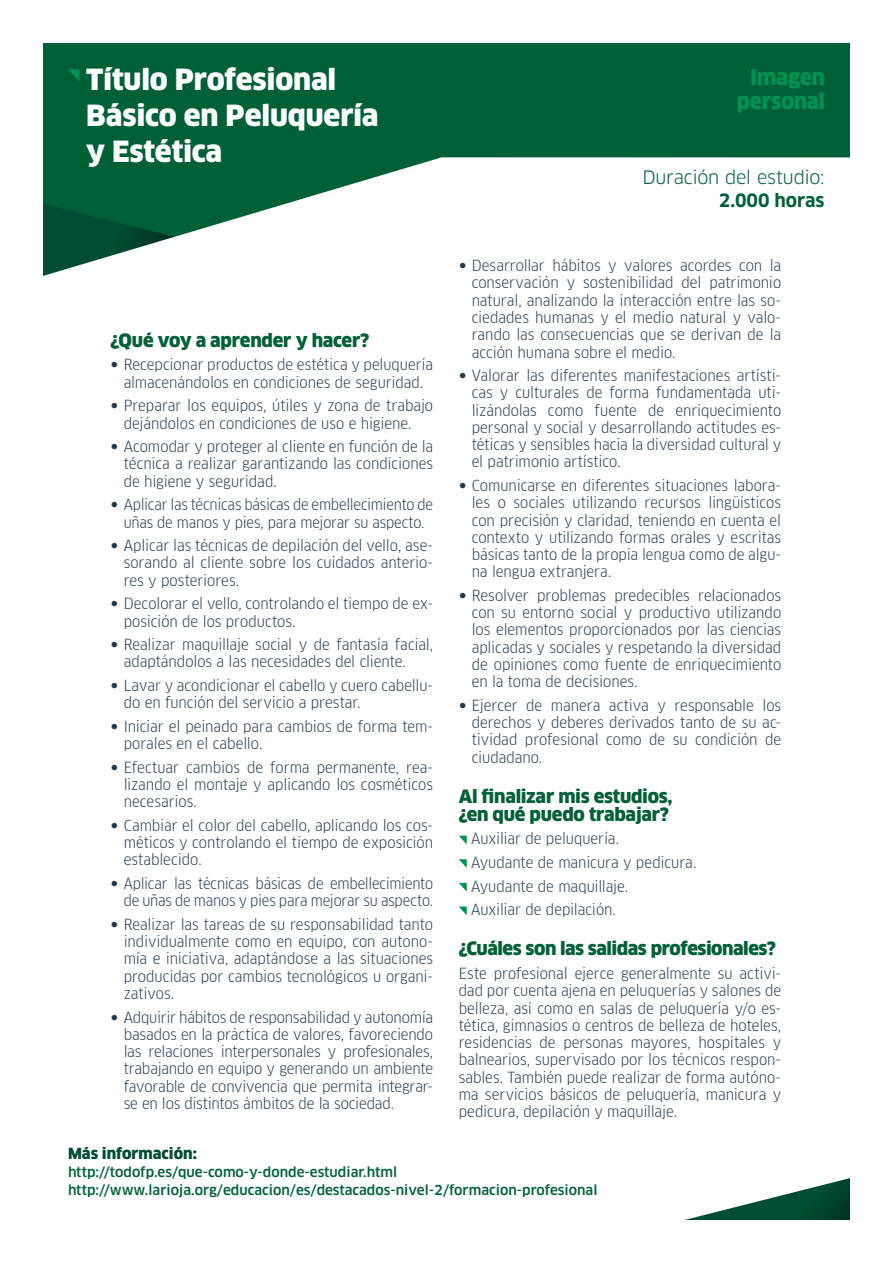
<style>
.page{position:relative;width:893px;height:1263px;background:#006035}
.page>*{position:absolute;margin:0;border:0;box-sizing:border-box;transform-origin:0 0}
.t1{font:900 28.5px/36px "Clan OT";letter-spacing:-.005em;color:#fff}
.t2{font:900 21.15px/24.3px "Clan OT";letter-spacing:-.015em;color:#009253;text-align:right}
.t3{font:900 18px/18px "Clan OT";letter-spacing:-.02em;color:#006035}
.t4{font:18px "Clan OT";letter-spacing:-.01em;color:#006035}
.t5{font:700 18px "Clan OT";color:#006035}
.t6{font:15px/17.2px "Clan Offc Pro Narr";letter-spacing:-.005em;color:#22394c;text-align:justify}
.t7{font:900 15px "Clan OT";color:#004c35}
.t8{font:500 13.5px/18px "Clan OT";color:#006035}
.s1{font-family:"Cg Nashville Md"}
</style>
<div class="page">
<div style="left:43px;top:157px;width:807px;height:1063px;background:#fff"></div>
<svg style="left:677px;top:1177px;width:173px;height:43px;background:#88a99f"></svg>
<svg style="left:68px;top:69px;width:11px;height:12px"></svg>
<svg style="left:459px;top:836px;width:8px;height:8px"></svg>
<svg style="left:459px;top:859px;width:8px;height:9px"></svg>
<svg style="left:459px;top:883px;width:8px;height:8px"></svg>
<svg style="left:459px;top:906px;width:8px;height:9px"></svg>
<div style="left:0;top:0;width:43px;height:1263px;background:#fff"></div>
<div style="left:0;top:0;width:893px;height:43px;background:#fff"></div>
<div style="left:0;top:1220px;width:893px;height:43px;background:#fff"></div>
<div style="left:850px;top:0;width:43px;height:1263px;background:#fff"></div>
<h1 class="t1" style="left:86px;top:62px;width:294px">Título Profesional<br>Básico en Peluquería y Estética</h1>
<p class="t3" style="left:111px;top:331px;width:260px">¿Qué voy a aprender y hacer?</p>
<p class="t6" style="left:111px;top:356px;width:324px;text-align:center"><span class="s1">•</span> Recepcionar productos de estética y peluquería almacenándolos en condiciones de seguridad.</p>
<p class="t6" style="left:111px;top:397px;width:324px;text-align:center"><span class="s1">•</span> Preparar los equipos, útiles y zona de trabajo dejándolos en condiciones de uso e higiene.</p>
<p class="t6" style="left:124px;top:438px;width:311px;text-indent:-13px"><span class="s1">•</span> Acomodar y proteger al cliente en función de la técnica a realizar garantizando las condiciones de higiene y seguridad.</p>
<p class="t6" style="left:111px;top:496px;width:324px;text-align:center"><span class="s1">•</span> Aplicar las técnicas básicas de embellecimiento de uñas de manos y pies, para mejorar su aspecto.</p>
<p class="t6" style="left:124px;top:537px;width:311px;text-indent:-13px"><span class="s1">•</span> Aplicar las técnicas de depilación del vello, ase&shy;sorando al cliente sobre los cuidados anterio&shy;res y posteriores.</p>
<p class="t6" style="left:124px;top:595px;width:311px;text-indent:-13px"><span class="s1">•</span> Decolorar el vello, controlando el tiempo de ex&shy;posición de los productos.</p>
<p class="t6" style="left:124px;top:636px;width:311px;text-indent:-13px"><span class="s1">•</span> Realizar maquillaje social y de fantasía facial, adaptándolos a las necesidades del cliente.</p>
<p class="t6" style="left:124px;top:677px;width:311px;text-indent:-13px"><span class="s1">•</span> Lavar y acondicionar el cabello y cuero cabellu&shy;do en función del servicio a prestar.</p>
<p class="t6" style="left:124px;top:718px;width:311px;text-indent:-13px"><span class="s1">•</span> Iniciar el peinado para cambios de forma tem&shy;porales en el cabello.</p>
<p class="t6" style="left:124px;top:759px;width:311px;text-indent:-13px"><span class="s1">•</span> Efectuar cambios de forma permanente, rea&shy;lizando el montaje y aplicando los cosméticos necesarios.</p>
<p class="t6" style="left:124px;top:817px;width:311px;text-indent:-13px"><span class="s1">•</span> Cambiar el color del cabello, aplicando los cos&shy;méticos y controlando el tiempo de exposición establecido.</p>
<p class="t6" style="left:111px;top:875px;width:324px;text-align:right"><span class="s1">•</span> Aplicar las técnicas básicas de embellecimiento de uñas de manos y pies para mejorar su aspecto.</p>
<p class="t6" style="left:124px;top:916px;width:311px;text-indent:-13px"><span class="s1">•</span> Realizar las tareas de su responsabilidad tanto individualmente como en equipo, con autono&shy;mía e iniciativa, adaptándose a las situaciones producidas por cambios tecnológicos u organi&shy;zativos.</p>
<p class="t6" style="left:124px;top:1008px;width:311px;text-indent:-13px"><span class="s1">•</span> Adquirir hábitos de responsabilidad y autonomía basados en la práctica de valores, favoreciendo las relaciones interpersonales y profesionales, trabajando en equipo y generando un ambiente favorable de convivencia que permita integrar&shy;se en los distintos ámbitos de la sociedad.</p>
<h2 class="t2" style="left:737px;top:65px;width:90px">Imagen personal</h2>
<p class="t4" style="left:642px;top:167px;width:184px">Duración del estudio:</p>
<p class="t5" style="left:719px;top:190px;width:107px">2.000 horas</p>
<p class="t6" style="left:472px;top:257px;width:311px;text-indent:-13px"><span class="s1">•</span> Desarrollar hábitos y valores acordes con la conservación y sostenibilidad del patrimonio natural, analizando la interacción entre las so&shy;ciedades humanas y el medio natural y valo&shy;rando las consecuencias que se derivan de la acción humana sobre el medio.</p>
<p class="t6" style="left:472px;top:367px;width:311px;text-indent:-13px"><span class="s1">•</span> Valorar las diferentes manifestaciones artísti&shy;cas y culturales de forma fundamentada uti&shy;lizándolas como fuente de enriquecimiento personal y social y desarrollando actitudes es&shy;téticas y sensibles hacia la diversidad cultural y el patrimonio artístico.</p>
<p class="t6" style="left:472px;top:477px;width:311px;text-indent:-13px"><span class="s1">•</span> Comunicarse en diferentes situaciones labora&shy;les o sociales utilizando recursos lingüísticos con precisión y claridad, teniendo en cuenta el contexto y utilizando formas orales y escritas básicas tanto de la propia lengua como de algu&shy;na lengua extranjera.</p>
<p class="t6" style="left:472px;top:587px;width:311px;text-indent:-13px"><span class="s1">•</span> Resolver problemas predecibles relacionados con su entorno social y productivo utilizando los elementos proporcionados por las ciencias aplicadas y sociales y respetando la diversidad de opiniones como fuente de enriquecimiento en la toma de decisiones.</p>
<p class="t6" style="left:472px;top:696px;width:311px;text-indent:-13px"><span class="s1">•</span> Ejercer de manera activa y responsable los derechos y deberes derivados tanto de su ac&shy;tividad profesional como de su condición de ciudadano.</p>
<p class="t3" style="left:459px;top:787px;width:215px">Al finalizar mis estudios, ¿en qué puedo trabajar?</p>
<p class="t6" style="left:471px;top:827px;width:227px;line-height:23.7px;text-align:left">Auxiliar de peluquería.<br>Ayudante de manicura y pedicura.<br>Ayudante de maquillaje.<br>Auxiliar de depilación.</p>
<p class="t3" style="left:459px;top:940px;width:319px">¿Cuáles son las salidas profesionales?</p>
<p class="t6" style="left:459px;top:965px;width:324px">Este profesional ejerce generalmente su activi&shy;dad por cuenta ajena en peluquerías y salones de belleza, así como en salas de peluquería y/o es&shy;tética, gimnasios o centros de belleza de hoteles, residencias de personas mayores, hospitales y balnearios, supervisado por los técnicos respon&shy;sables. También puede realizar de forma autóno&shy;ma servicios básicos de peluquería, manicura y pedicura, depilación y maquillaje.</p>
<p class="t7" style="left:68px;top:1144px;width:130px">Más información:</p>
<p class="t8" style="left:68px;top:1163px;width:531px">http://todofp.es/que-como-y-donde-estudiar.html http://www.larioja.org/educacion/es/destacados-nivel-2/formacion-profesional</p>
</div>
